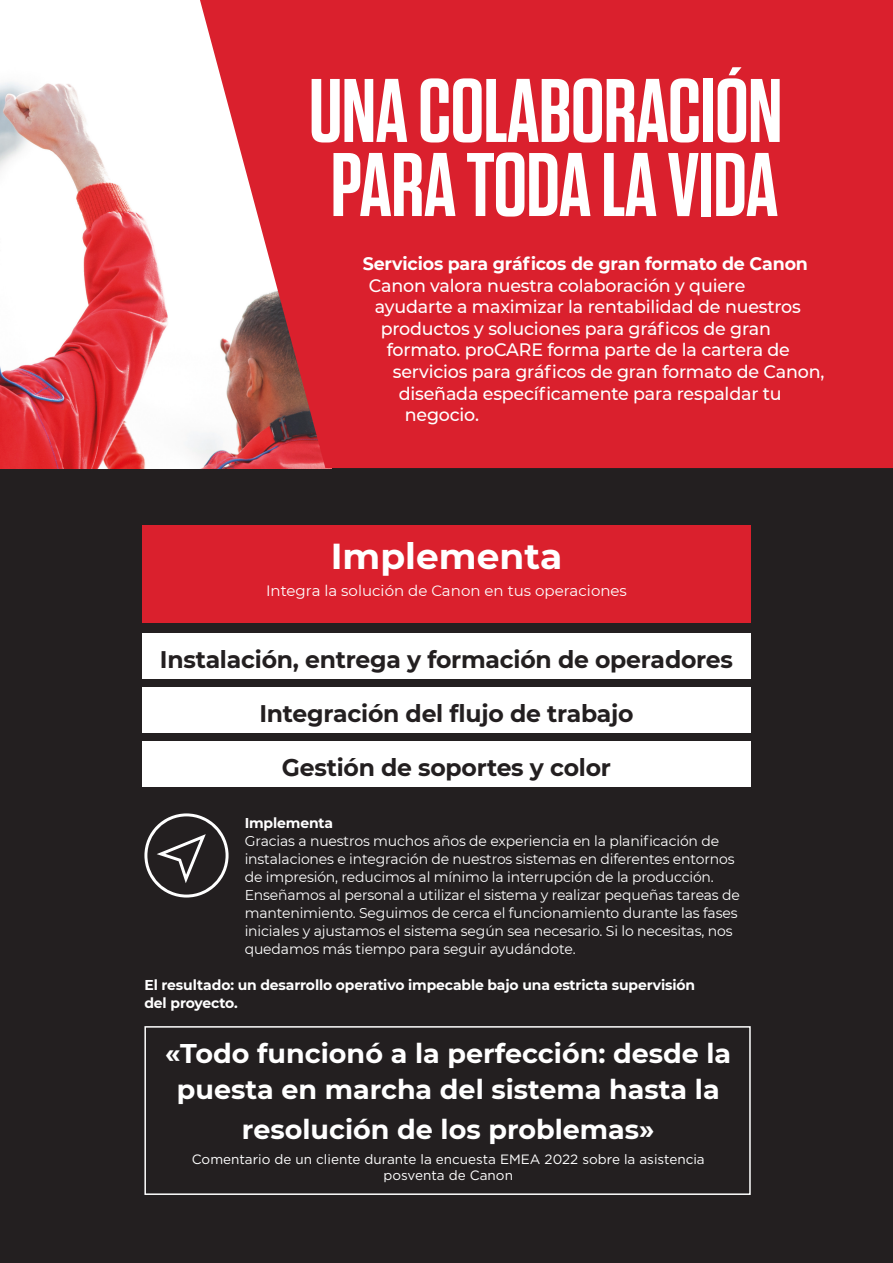
<style>
.page{position:relative;width:893px;height:1263px;background:#fff}
.page>*{position:absolute;margin:0;border:0;box-sizing:border-box;transform-origin:0 0}
.t1{font:600 90px "Tungsten";letter-spacing:-.01em;color:#fff}
.Sub_Title{font:700 36px "Montserrat";color:#fff}
.pull_quote{font:700 27px/36px "Montserrat";color:#fff;text-align:center}
.Sub_Title-2{font:700 24px "Montserrat";letter-spacing:-.01em;color:#231f20}
.standfirst{font:500 18px "Montserrat";letter-spacing:-.01em;color:#fff}
.standfirst-2{font:700 18px "Montserrat";letter-spacing:-.01em;color:#fff}
.t2{font:15px "Montserrat";color:#fff}
.Body_tekst{font:14.25px/18px "Montserrat";letter-spacing:-.01em;color:#fff}
.Body_tekst-2{font:700 14.25px/18px "Montserrat";letter-spacing:-.01em;color:#fff}
.pull_quote-2{font:13.5px/16.2px "Gotham";color:#fff;text-align:center}
</style>
<div class="page">
<div style="left:0;top:468px;width:893px;height:795px;background:#231f20"></div>
<img style="left:0;top:82px;width:200px;height:386px">
<svg style="left:200px;top:0;width:693px;height:468px;fill:#da202d"></svg>
<div style="left:144px;top:1026px;width:607px;height:169px;border:2px solid #fff"></div>
<div style="left:142px;top:525px;width:609px;height:98px;background:#da202d"></div>
<svg style="left:144px;top:813px;width:85px;height:84px"></svg>
<div style="left:142px;top:633px;width:609px;height:45px;background:#fff"></div>
<div style="left:142px;top:687px;width:609px;height:45px;background:#fff"></div>
<div style="left:142px;top:741px;width:609px;height:45px;background:#fff"></div>
<p class="t1" style="left:309px;top:63px;width:475px">UNA COLABORACIÓN</p>
<p class="t1" style="left:331px;top:137px;width:449px">PARA TODA LA VIDA</p>
<p class="standfirst-2" style="left:363px;top:251px;width:447px">Servicios para gráficos de gran formato de Canon</p>
<p class="standfirst" style="left:369px;top:273px;width:378px">Canon valora nuestra colaboración y quiere</p>
<p class="standfirst" style="left:375px;top:294px;width:428px">ayudarte a maximizar la rentabilidad de nuestros</p>
<p class="standfirst" style="left:381px;top:316px;width:392px">productos y soluciones para gráficos de gran</p>
<p class="standfirst" style="left:387px;top:337px;width:405px">formato. proCARE forma parte de la cartera de</p>
<p class="standfirst" style="left:393px;top:359px;width:433px">servicios para gráficos de gran formato de Canon,</p>
<p class="standfirst" style="left:399px;top:381px;width:384px">diseñada específicamente para respaldar tu</p>
<p class="standfirst" style="left:405px;top:402px;width:76px">negocio.</p>
<p class="Sub_Title" style="left:331px;top:531px;width:233px">Implementa</p>
<p class="t2" style="left:266px;top:580px;width:362px">Integra la solución de Canon en tus operaciones</p>
<p class="Sub_Title-2" style="left:160px;top:642px;width:575px">Instalación, entrega y formación de operadores</p>
<p class="Sub_Title-2" style="left:259px;top:696px;width:376px">Integración del flujo de trabajo</p>
<p class="Sub_Title-2" style="left:282px;top:750px;width:331px">Gestión de soportes y color</p>
<p class="Body_tekst-2" style="left:245px;top:813px;width:90px">Implementa</p>
<p class="Body_tekst" style="left:245px;top:831px;width:497px">Gracias a nuestros muchos años de experiencia en la planificación de instalaciones e integración de nuestros sistemas en diferentes entornos de impresión, reducimos al mínimo la interrupción de la producción.<br>Enseñamos al personal a utilizar el sistema y realizar pequeñas tareas de mantenimiento. Seguimos de cerca el funcionamiento durante las fases iniciales y ajustamos el sistema según sea necesario. Si lo necesitas, nos quedamos más tiempo para seguir ayudándote.</p>
<p class="Body_tekst-2" style="left:144px;top:975px;width:552px">El resultado: un desarrollo operativo impecable bajo una estricta supervisión del proyecto.</p>
<p class="pull_quote" style="left:165px;top:1034px;width:567px">«Todo funcionó a la perfección: desde la puesta en marcha del sistema hasta la</p>
<p class="pull_quote" style="left:242px;top:1110px;width:414px">resolución de los problemas»</p>
<p class="pull_quote-2" style="left:192px;top:1151px;width:514px">Comentario de un cliente durante la encuesta EMEA 2022 sobre la asistencia posventa de Canon</p>
</div>
